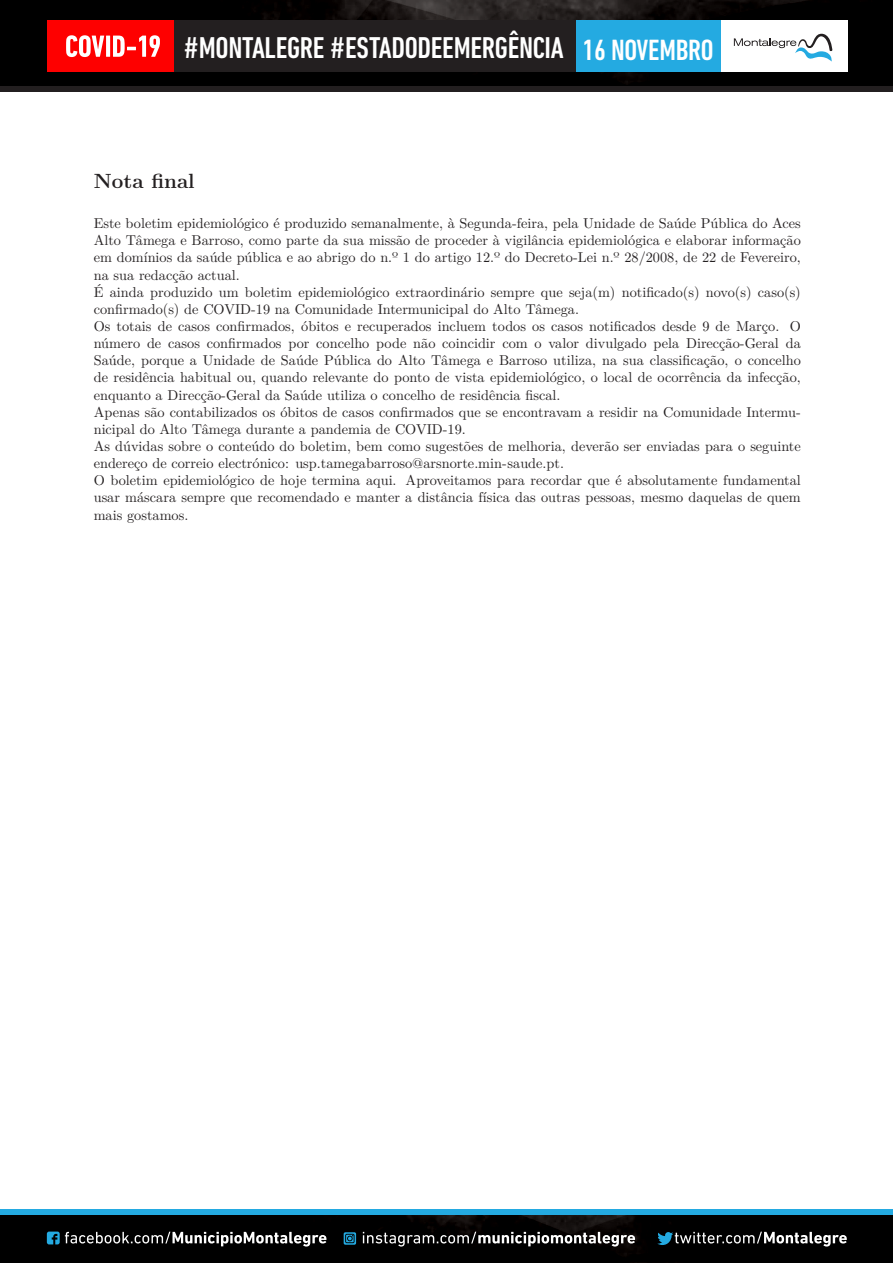
<style>
.page{position:relative;width:893px;height:1263px;background:#fff}
.page>*{position:absolute;margin:0;border:0;box-sizing:border-box;transform-origin:0 0}
.t1{font:500 condensed 30.6px "DIN Next LT Pro";letter-spacing:-.01em;color:#fff}
.t2{font:700 20.55px "LM Roman 12";color:#231f20}
.t3{font:14.25px/17.1px "LM Roman 10";color:#231f20}
.s1{font-size:29.85px}
</style>
<div class="page">
<img style="left:0;top:0;width:893px;height:87px">
<div style="left:0;top:1215px;width:893px;height:48px;background:#000"></div>
<div style="left:172px;top:20px;width:404px;height:52px;background:#231f20"></div>
<div style="left:47px;top:20px;width:126px;height:52px;background:#fe0000"></div>
<svg style="left:66px;top:35px;width:94px;height:22px"></svg>
<div style="left:0;top:87px;width:893px;height:5px;background:#231f20"></div>
<div style="left:717px;top:20px;width:131px;height:52px;background:#fff"></div>
<svg style="left:734px;top:34px;width:98px;height:28px"></svg>
<div style="left:576px;top:20px;width:144px;height:52px;background:#24aae1"></div>
<svg style="left:47px;top:1231px;width:800px;height:15px"></svg>
<div style="left:0;top:1210px;width:893px;height:5px;background:#24aae1"></div>
<h1 class="t1" style="left:418px;top:31px;width:135px">D EMERGÊNCI</h1>
<h1 class="t1" style="left:183px;top:31px;width:532px">#MONTALEGRE #ESTADODECALAMIDADEA <span class="s1">16 NOVEMBRO</span></h1>
<h2 class="t2" style="left:94px;top:165px;width:103px">Nota final</h2>
<p class="t3" style="left:94px;top:214px;width:709px">Este boletim epidemiológico é produzido semanalmente, à Segunda-feira, pela Unidade de Saúde Pública do Aces Alto Tâmega e Barroso, como parte da sua missão de proceder à vigilância epidemiológica e elaborar informação em domínios da saúde pública e ao abrigo do n.º 1 do artigo 12.º do Decreto-Lei n.º 28/2008, de 22 de Fevereiro, na sua redacção actual.<br>É ainda produzido um boletim epidemiológico extraordinário sempre que seja(m) notificado(s) novo(s) caso(s) confirmado(s) de COVID-19 na Comunidade Intermunicipal do Alto Tâmega.<br>Os totais de casos confirmados, óbitos e recuperados incluem todos os casos notificados desde 9 de Março. O número de casos confirmados por concelho pode não coincidir com o valor divulgado pela Direcção-Geral da Saúde, porque a Unidade de Saúde Pública do Alto Tâmega e Barroso utiliza, na sua classificação, o concelho de residência habitual ou, quando relevante do ponto de vista epidemiológico, o local de ocorrência da infecção, enquanto a Direcção-Geral da Saúde utiliza o concelho de residência fiscal.<br>Apenas são contabilizados os óbitos de casos confirmados que se encontravam a residir na Comunidade Intermu&shy;nicipal do Alto Tâmega durante a pandemia de COVID-19.<br>As dúvidas sobre o conteúdo do boletim, bem como sugestões de melhoria, deverão ser enviadas para o seguinte endereço de correio electrónico: usp.tamegabarroso@arsnorte.min-saude.pt.<br>O boletim epidemiológico de hoje termina aqui. Aproveitamos para recordar que é absolutamente fundamental usar máscara sempre que recomendado e manter a distância física das outras pessoas, mesmo daquelas de quem mais gostamos.</p>
</div>
